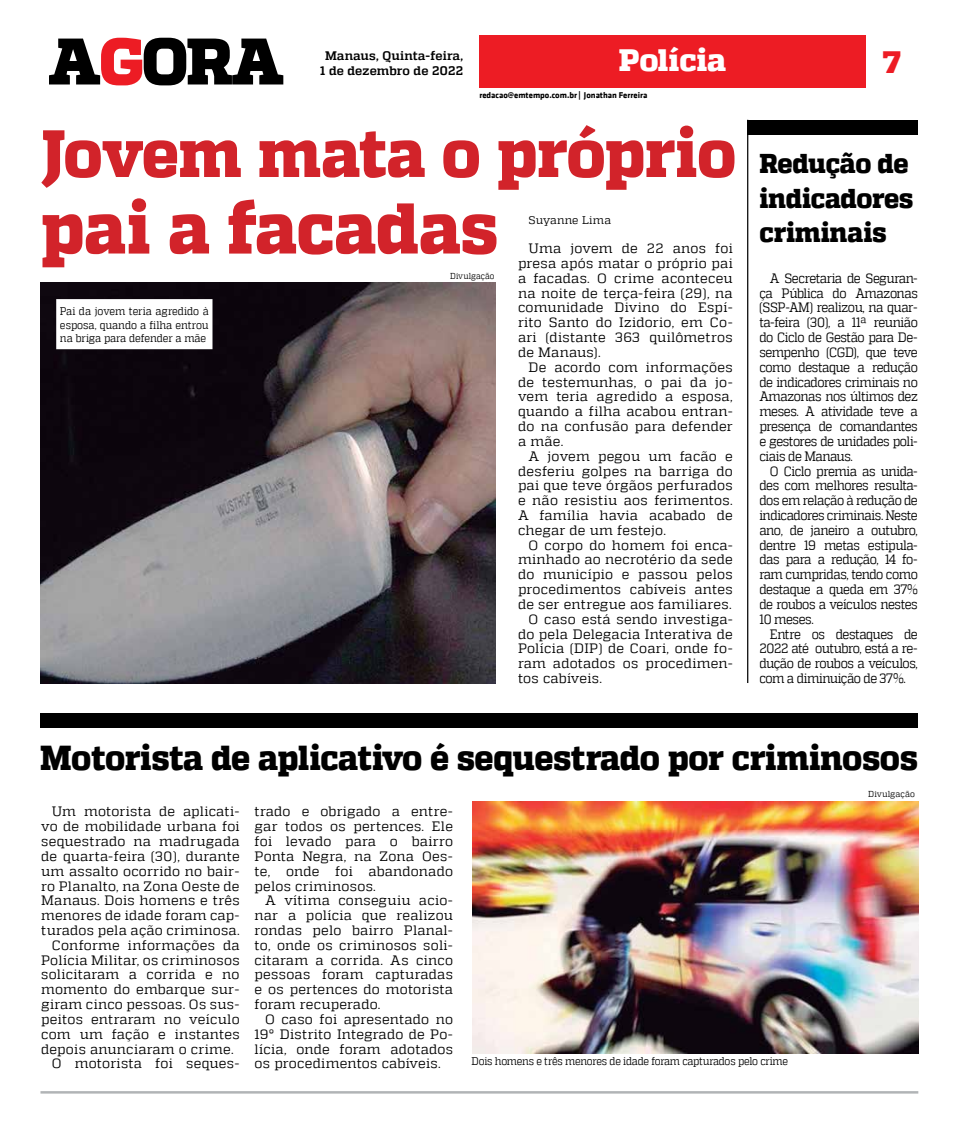
<style>
.page{position:relative;width:957px;height:1134px;background:#fff}
.page>*{position:absolute;margin:0;border:0;box-sizing:border-box;transform-origin:0 0}
.t1{font:800 71.62px "MW Quadon";letter-spacing:-.01em;color:#d2232a;scale:.95 1}
.t2{font:800 66.75px "MW Quadon";letter-spacing:-.015em;color:#d2232a;scale:.95 1}
.t3{font:800 34.62px "MW Quadon";letter-spacing:-.015em;color:#000;scale:.94 1}
.t4{font:800 30.88px "MW Quadon";color:#fff}
.t5{font:800 30.88px "MW Quadon";color:#ed1c24}
.t6{font:800 27.12px/34.6px "MW Quadon";letter-spacing:-.01em;color:#000;scale:.95 1}
.t7{font:13.62px/14.9px "MW Quadon";letter-spacing:.015em;color:#000;text-align:justify}
.t8{font:13.62px/14.9px "MW Quadon";letter-spacing:.015em;color:#000;text-align:justify;scale:.9 1}
.t9{font:700 12.38px/14.9px "MW Quadon";letter-spacing:.01em;color:#000;text-align:center}
.t10{font:11.12px/13.4px "MW Quadon";letter-spacing:-.01em;color:#000;text-align:justify;scale:.91 1}
.t11{font:11.12px "MW Quadon";letter-spacing:-.01em;color:#000;scale:.9 1}
.t12{font:11.12px "MW Quadon";letter-spacing:.015em;color:#000}
.t13{font:700 8.62px "MW Klavika Bd";color:#000}
.t14{font:8.62px "MW Quadon";letter-spacing:.01em;color:#000;scale:.9 1}
.t15{font:8.62px "MW Quadon";letter-spacing:.01em;color:#000;scale:.95 1}
</style>
<div class="page">
<div style="left:479px;top:36px;width:386px;height:52px;background:#ed1c24"></div>
<svg style="left:49px;top:38px;width:234px;height:47px"></svg>
<hr style="left:40px;top:1091px;width:878px;height:2px;background:#b1b4b6">
<div style="left:40px;top:713px;width:878px;height:14px;background:#000"></div>
<img style="left:41px;top:283px;width:454px;height:400px">
<img style="left:472px;top:801px;width:446px;height:252px">
<div style="left:747px;top:120px;width:171px;height:15px;background:#000"></div>
<hr style="left:747px;top:120px;width:1px;height:563px;background:#000">
<div style="left:58px;top:301px;width:153px;height:46px;background:#fff"></div>
<div style="left:56px;top:299px;width:156px;height:50px;border:4px solid #fff"></div>
<p class="t9" style="left:320px;top:49px;width:144px">Manaus, Quinta-feira,<br>1 de dezembro de 2022</p>
<h3 class="t4" style="left:619px;top:42px;width:109px">Polícia</h3>
<h3 class="t5" style="left:883px;top:44px;width:20px">7</h3>
<p class="t13" style="left:479px;top:89px;width:169px">redacao@emtempo.com.br | Jonathan Ferreira</p>
<h2 class="t2" style="left:40px;top:114px;width:734px">Jovem mata o próprio</h2>
<h1 class="t1" style="left:40px;top:186px;width:483px">pai a facadas</h1>
<p class="t14" style="left:450px;top:271px;width:51px">Divulgação</p>
<p class="t12" style="left:528px;top:213px;width:84px">Suyanne Lima</p>
<p class="t7" style="left:518px;top:241px;width:216px;text-indent:11px">Uma jovem de 22 anos foi presa após matar o próprio pai a facadas. O crime aconteceu na noite de terça-feira (29), na comunidade Divino do Espí&shy;rito Santo do Izidorio, em Co&shy;ari (distante 363 quilômetros de Manaus).</p>
<p class="t7" style="left:518px;top:359px;width:216px;text-indent:11px">De acordo com informações de testemunhas, o pai da jo&shy;vem teria agredido a esposa, quando a filha acabou entran&shy;do na confusão para defender a mãe.</p>
<p class="t7" style="left:518px;top:448px;width:216px;text-indent:11px">A jovem pegou um facão e desferiu golpes na barriga do pai que teve órgãos perfurados e não resistiu aos ferimentos.<br>A família havia acabado de chegar de um festejo.</p>
<p class="t7" style="left:528px;top:537px;width:206px">O corpo do homem foi enca-</p>
<p class="t7" style="left:518px;top:552px;width:216px">minhado ao necrotério da sede</p>
<p class="t7" style="left:518px;top:567px;width:216px">do município e passou pelos</p>
<p class="t7" style="left:518px;top:582px;width:216px">procedimentos cabíveis antes</p>
<p class="t7" style="left:518px;top:597px;width:215px">de ser entregue aos familiares.</p>
<p class="t7" style="left:528px;top:611px;width:206px">O caso está sendo investiga-</p>
<p class="t7" style="left:518px;top:626px;width:216px">do pela Delegacia Interativa de</p>
<p class="t7" style="left:518px;top:641px;width:216px">Polícia (DIP) de Coari, onde fo-</p>
<p class="t7" style="left:518px;top:656px;width:216px">ram adotados os procedimen-</p>
<p class="t7" style="left:518px;top:671px;width:85px">tos cabíveis.</p>
<p class="t10" style="left:60px;top:305px;width:165px">Pai da jovem teria agredido à esposa, quando a filha entrou na briga para defender a mãe</p>
<h3 class="t6" style="left:759px;top:147px;width:164px">Redução de indicadores criminais</h3>
<p class="t8" style="left:759px;top:271px;width:178px;text-indent:11px">A Secretaria de Seguran&shy;ça Pública do Amazonas (SSP-AM) realizou, na quar&shy;ta-feira (30), a 11ª reunião do Ciclo de Gestão para De&shy;sempenho (CGD), que teve como destaque a redução de indicadores criminais no Amazonas nos últimos dez meses. A atividade teve a presença de comandantes e gestores de unidades poli&shy;ciais de Manaus.</p>
<p class="t8" style="left:759px;top:463px;width:178px;text-indent:11px">O Ciclo premia as unida&shy;des com melhores resulta&shy;dos em relação à redução de indicadores criminais. Neste ano, de janeiro a outubro, dentre 19 metas estipula&shy;das para a redução, 14 fo&shy;ram cumpridas, tendo como destaque a queda em 37% de roubos a veículos nestes 10 meses.</p>
<p class="t8" style="left:759px;top:626px;width:178px;text-indent:11px">Entre os destaques de 2022 até outubro, está a re&shy;dução de roubos a veículos, com a diminuição de 37%.</p>
<h3 class="t3" style="left:40px;top:737px;width:935px">Motorista de aplicativo é sequestrado por criminosos</h3>
<p class="t7" style="left:52px;top:804px;width:189px">Um motorista de aplicati-</p>
<p class="t7" style="left:41px;top:819px;width:200px">vo de mobilidade urbana foi</p>
<p class="t7" style="left:41px;top:834px;width:200px">sequestrado na madrugada</p>
<p class="t7" style="left:41px;top:849px;width:200px">de quarta-feira (30), durante</p>
<p class="t7" style="left:41px;top:863px;width:200px">um assalto ocorrido no bair-</p>
<p class="t7" style="left:41px;top:878px;width:200px">ro Planalto, na Zona Oeste de</p>
<p class="t7" style="left:41px;top:893px;width:200px">Manaus. Dois homens e três</p>
<p class="t7" style="left:41px;top:908px;width:200px">menores de idade foram cap-</p>
<p class="t7" style="left:41px;top:923px;width:200px">turados pela ação criminosa.</p>
<p class="t7" style="left:52px;top:937px;width:189px">Conforme informações da</p>
<p class="t7" style="left:41px;top:952px;width:200px">Polícia Militar, os criminosos</p>
<p class="t7" style="left:41px;top:967px;width:200px">solicitaram a corrida e no</p>
<p class="t7" style="left:41px;top:982px;width:200px">momento do embarque sur-</p>
<p class="t7" style="left:41px;top:997px;width:200px">giram cinco pessoas. Os sus-</p>
<p class="t7" style="left:41px;top:1012px;width:200px">peitos entraram no veículo</p>
<p class="t7" style="left:41px;top:1026px;width:200px">com um fação e instantes</p>
<p class="t7" style="left:41px;top:1041px;width:194px">depois anunciaram o crime.</p>
<p class="t7" style="left:52px;top:1056px;width:189px">O motorista foi seques-</p>
<p class="t7" style="left:254px;top:804px;width:200px">trado e obrigado a entre&shy;gar todos os pertences. Ele foi levado para o bairro Ponta Negra, na Zona Oes&shy;te, onde foi abandonado pelos criminosos.</p>
<p class="t7" style="left:254px;top:893px;width:200px;text-indent:11px">A vítima conseguiu acio&shy;nar a polícia que realizou rondas pelo bairro Planal&shy;to, onde os criminosos soli&shy;citaram a corrida. As cinco pessoas foram capturadas e os pertences do motorista foram recuperado.</p>
<p class="t7" style="left:254px;top:1012px;width:200px;text-indent:11px">O caso foi apresentado no 19° Distrito Integrado de Po&shy;lícia, onde foram adotados os procedimentos cabíveis.</p>
<p class="t11" style="left:471px;top:1055px;width:353px">Dois homens e três menores de idade foram capturados pelo crime</p>
<p class="t15" style="left:868px;top:789px;width:51px">Divulgação</p>
</div>
